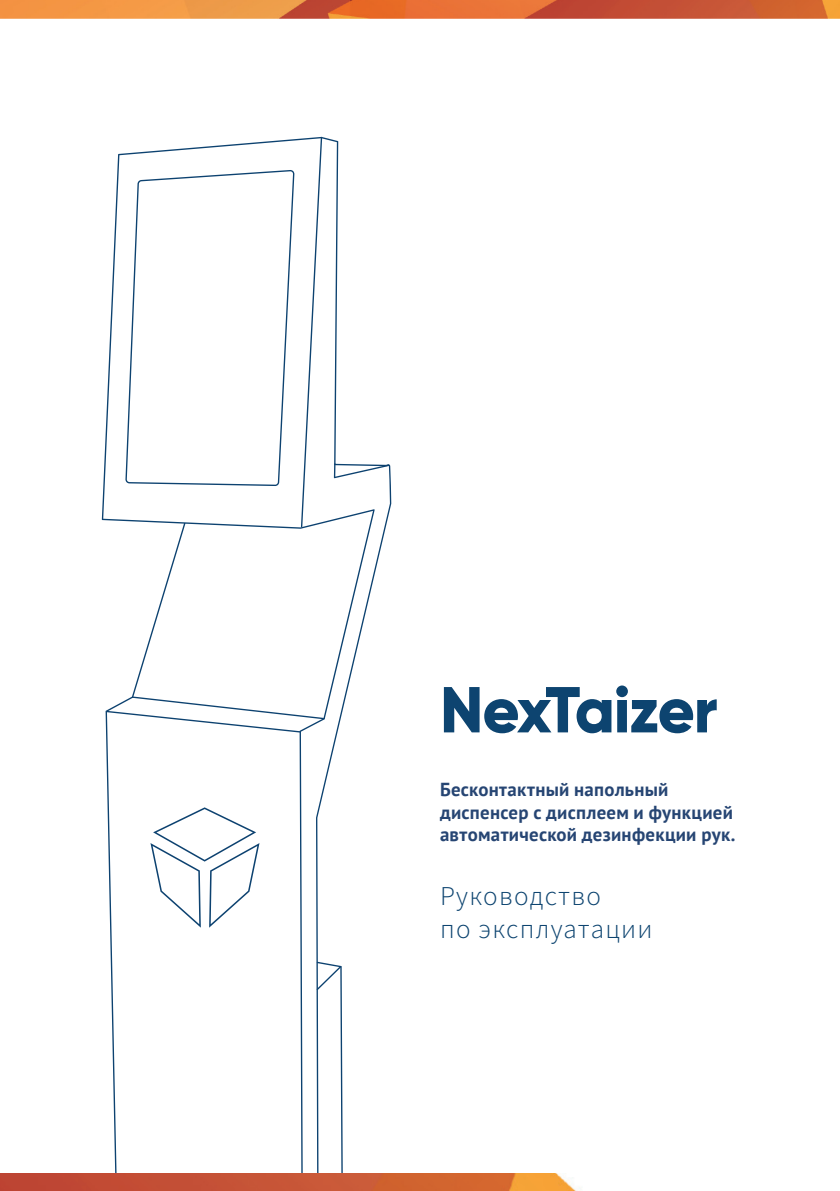
<style>
.page{position:relative;width:840px;height:1191px;background:#fff}
.page>*{position:absolute;margin:0;border:0;box-sizing:border-box;transform-origin:0 0}
.t1{font:800 64.8px "Gilroy";letter-spacing:-.03em;color:#0d4470}
.t2{font:300 27.2px/32.6px "Source Sans Pro";letter-spacing:.05em;color:#0d4470}
.t3{font:700 18.8px/22.6px "PT Sans";letter-spacing:.015em;color:#264573}
</style>
<div class="page">
<img style="left:0;top:0;width:839px;height:19px">
<svg style="left:102px;top:137px;width:289px;height:1037px"></svg>
<svg style="left:301px;top:137px;width:21px;height:390px"></svg>
<svg style="left:106px;top:696px;width:218px;height:36px"></svg>
<svg style="left:316px;top:961px;width:27px;height:213px"></svg>
<svg style="left:125px;top:170px;width:169px;height:316px"></svg>
<svg style="left:334px;top:463px;width:55px;height:15px"></svg>
<svg style="left:150px;top:807px;width:109px;height:120px"></svg>
<img style="left:0;top:1174px;width:581px;height:17px">
<p class="t1" style="left:440px;top:669px;width:279px">NexTaizer</p>
<p class="t3" style="left:440px;top:778px;width:297px">Бесконтактный напольный диспенсер с дисплеем и функцией автоматической дезинфекции рук.</p>
<p class="t2" style="left:440px;top:879px;width:214px">Руководство<br>по эксплуатации</p>
</div>
